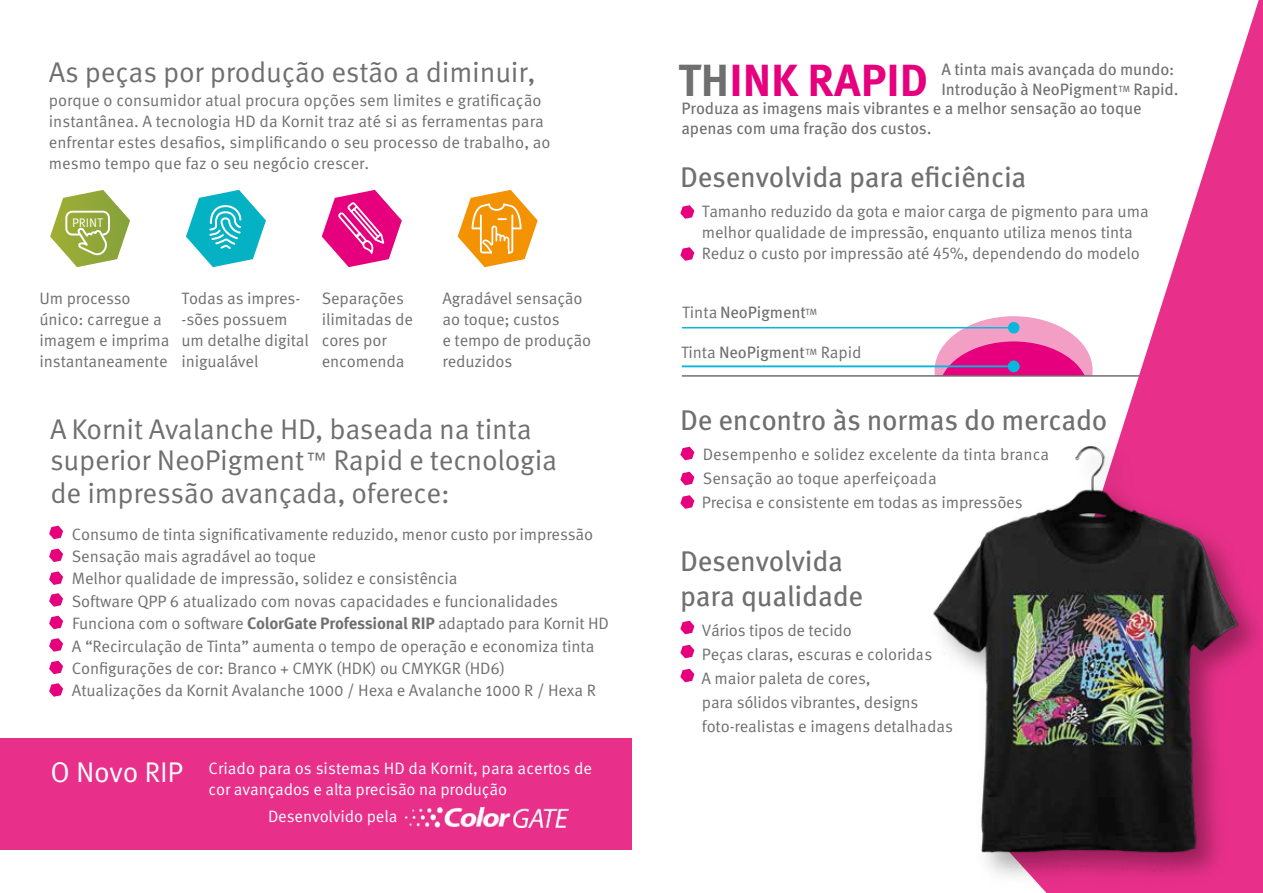
<style>
.page{position:relative;width:1263px;height:893px;background:#fff}
.page>*{position:absolute;margin:0;border:0;box-sizing:border-box;transform-origin:0 0}
.t1{font:700 45px "Meta Pro";color:#e6007d}
.t2{font:28.5px/32.2px "Meta Pro";letter-spacing:-.01em;color:#706f6f}
.t3{font:28.5px "Meta Pro";letter-spacing:-.01em;color:#706f6f}
.t4{font:16.5px/21px "Meta Pro";letter-spacing:-.01em;color:#706f6f}
.t5{font:16.5px/19.5px "Meta Pro";letter-spacing:-.01em;color:#706f6f}
.t6{font:16.5px/21px "Meta Pro";letter-spacing:-.01em;color:#fff}
.t7{font:12.45px "Meta Pro";color:#fff}
.t8{font:9px "Meta Pro";color:#706f6f}
.s1{font-weight:700}
.s2{font-size:19.8px}
.s3{font-size:28.5px}
.s4{color:#706f6f}
.s5{font-style:inherit}
</style>
<div class="page">
<svg style="left:934px;top:318px;width:59px;height:57px"></svg>
<hr style="left:682px;top:327px;width:335px;height:1px;background:#06b8de">
<hr style="left:682px;top:366px;width:335px;height:1px;background:#06b8de">
<hr style="left:682px;top:375px;width:522px;height:2px;background:#706f6f">
<svg style="left:993px;top:0;width:270px;height:417px"></svg>
<svg style="left:680px;top:205px;width:14px;height:14px"></svg>
<svg style="left:680px;top:247px;width:14px;height:14px"></svg>
<svg style="left:680px;top:447px;width:14px;height:13px"></svg>
<svg style="left:680px;top:472px;width:14px;height:13px"></svg>
<svg style="left:680px;top:495px;width:14px;height:14px"></svg>
<svg style="left:680px;top:621px;width:14px;height:13px"></svg>
<svg style="left:680px;top:669px;width:14px;height:13px"></svg>
<svg style="left:680px;top:645px;width:14px;height:13px"></svg>
<div style="left:0;top:739px;width:631px;height:111px;background:#e8308a"></div>
<svg style="left:50px;top:190px;width:80px;height:77px"></svg>
<svg style="left:458px;top:190px;width:80px;height:77px"></svg>
<div style="left:492px;top:249px;width:16px;height:10px;background:#f39202"></div>
<svg style="left:186px;top:190px;width:80px;height:77px"></svg>
<svg style="left:322px;top:190px;width:80px;height:77px"></svg>
<svg style="left:49px;top:526px;width:14px;height:13px"></svg>
<svg style="left:49px;top:548px;width:14px;height:14px"></svg>
<svg style="left:49px;top:571px;width:14px;height:14px"></svg>
<svg style="left:49px;top:593px;width:14px;height:14px"></svg>
<svg style="left:49px;top:616px;width:14px;height:13px"></svg>
<svg style="left:49px;top:638px;width:14px;height:14px"></svg>
<svg style="left:49px;top:661px;width:14px;height:13px"></svg>
<svg style="left:49px;top:683px;width:14px;height:14px"></svg>
<img style="left:405px;top:807px;width:164px;height:20px">
<img style="left:933px;top:417px;width:330px;height:473px">
<h2 class="t2" style="left:49px;top:57px;width:488px">As peças por produção estão a diminuir,</h2>
<p class="t4" style="left:49px;top:90px;width:503px">porque o consumidor atual procura opções sem limites e gratificação instantânea. A tecnologia HD da Kornit traz até si as ferramentas para enfrentar estes desafios, simplificando o seu processo de trabalho, ao mesmo tempo que faz o seu negócio crescer.</p>
<p class="t7" style="left:72px;top:215px;width:33px">PRINT</p>
<p class="t4" style="left:40px;top:288px;width:131px">Um processo único: carregue a imagem e imprima instantaneamente</p>
<p class="t4" style="left:322px;top:288px;width:93px">Separações ilimitadas de cores por encomenda</p>
<p class="t4" style="left:442px;top:288px;width:150px">Agradável sensação ao toque; custos<br>e tempo de produção reduzidos</p>
<p class="t4" style="left:182px;top:288px;width:129px">Todas as impres--sões possuem um detalhe digital inigualável</p>
<h2 class="t2" style="left:50px;top:414px;width:509px">A Kornit Avalanche HD, baseada na tinta superior NeoPigment<sup>™</sup> Rapid e tecnologia de impressão avançada, oferece:</h2>
<p class="t4" style="left:72px;top:524px;width:523px">Consumo de tinta significativamente reduzido, menor custo por impressão</p>
<p class="t4" style="left:72px;top:546px;width:246px">Sensação mais agradável ao toque</p>
<p class="t4" style="left:72px;top:568px;width:488px;line-height:22.8px">Melhor qualidade de impressão, solidez e consistência<br>Software QPP 6 atualizado com novas capacidades e funcionalidades</p>
<p class="t4" style="left:72px;top:613px;width:539px;line-height:22.4px">Funciona com o software <span class="s1">ColorGate Professional RIP</span> adaptado para Kornit HD A “Recirculação de Tinta” aumenta o tempo de operação e economiza tinta Configurações de cor: Branco + CMYK (HDK) ou CMYKGR (HD6)<br>Atualizações da Kornit Avalanche <span class="s2">1000</span> / Hexa e Avalanche <span class="s2">1000</span> R / Hexa R</p>
<p class="t6" style="left:209px;top:758px;width:385px;text-indent:-158px"><span class="s3">O Novo RIP</span> Criado para os sistemas HD da Kornit, para acertos de cor avançados e alta precisão na produção</p>
<p class="t6" style="left:268px;top:806px;width:131px">Desenvolvido pela</p>
<h1 class="t1" style="left:678px;top:51px;width:251px"><span class="s4">TH</span>INK RAPID</h1>
<p class="t5" style="left:941px;top:60px;width:234px">A tinta mais avançada do mundo:</p>
<p class="t5" style="left:681px;top:99px;width:462px">Produza as imagens mais vibrantes e a melhor sensação ao toque apenas com uma fração dos custos.</p>
<h2 class="t3" style="left:680px;top:159px;width:348px">Desenvolvida para eficiência</h2>
<p class="t5" style="left:941px;top:80px;width:239px">Introdução à NeoPigment<sup>TM</sup> Rapid.</p>
<p class="t4" style="left:702px;top:201px;width:449px">Tamanho reduzido da gota e maior carga de pigmento para uma melhor qualidade de impressão, enquanto utiliza menos tinta<br>Reduz o custo por impressão até 45%, dependendo do modelo</p>
<p class="t5" style="left:682px;top:303px;width:125px"><span class="s5">Tinta</span> NeoPigment</p>
<p class="t8" style="left:805px;top:306px;width:13px">TM</p>
<p class="t4" style="left:681px;top:342px;width:182px">Tinta <span class="s5">NeoPigment</span><sup>TM</sup> Rapid</p>
<h2 class="t3" style="left:680px;top:402px;width:429px">De encontro às normas do mercado</h2>
<p class="t4" style="left:702px;top:443px;width:349px;line-height:24px">Desempenho e solidez excelente da tinta branca<br>Sensação ao toque aperfeiçoada<br>Precisa e consistente em todas as impressões</p>
<h2 class="t3" style="left:680px;top:543px;width:165px">Desenvolvida</h2>
<h2 class="t3" style="left:680px;top:578px;width:185px">para qualidade</h2>
<p class="t4" style="left:701px;top:618px;width:253px;line-height:24px">Vários tipos de tecido<br>Peças claras, escuras e coloridas<br>A maior paleta de cores,<br>para sólidos vibrantes, designs foto-realistas e imagens detalhadas</p>
</div>
